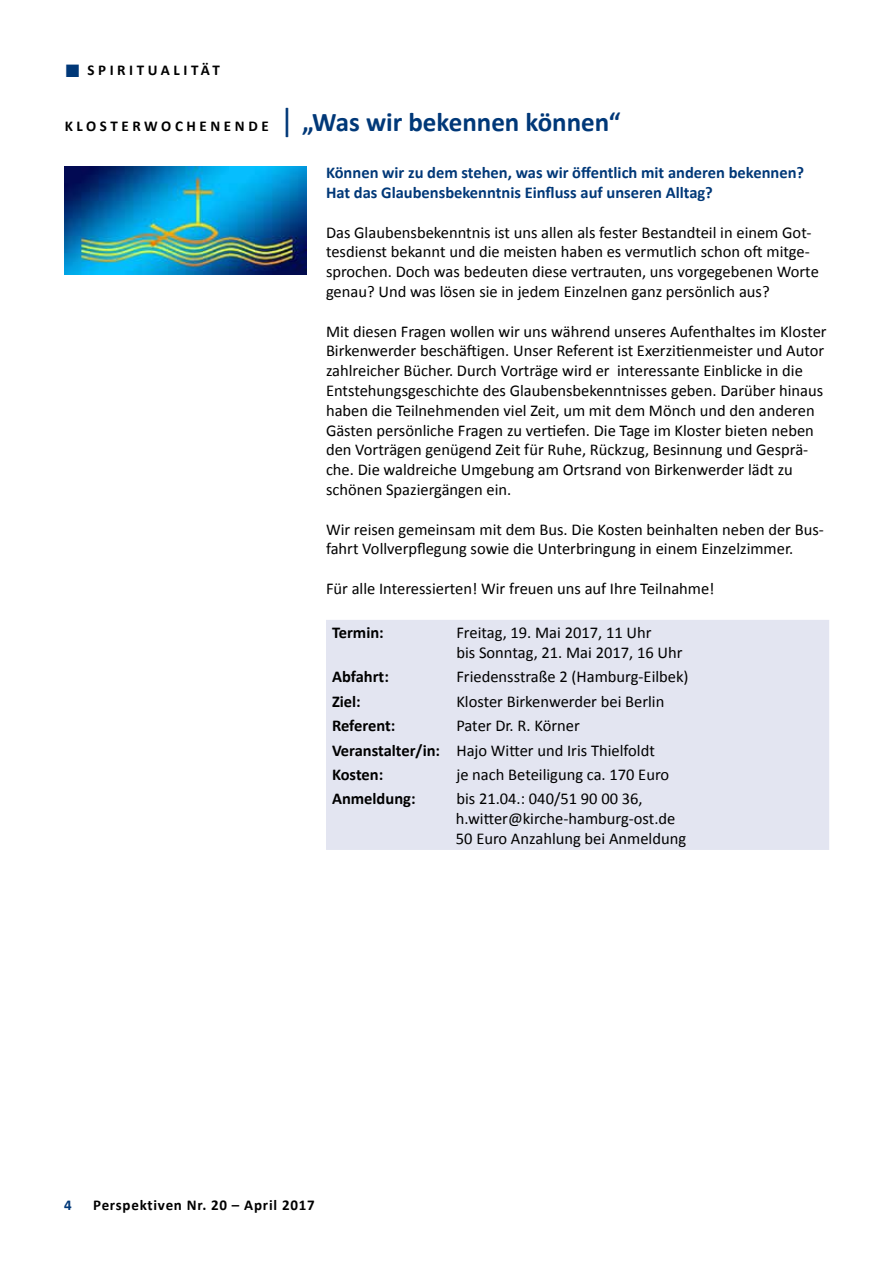
<style>
.page{position:relative;width:893px;height:1263px;background:#fff}
.page>*{position:absolute;margin:0;border:0;box-sizing:border-box;transform-origin:0 0}
.t1{font:700 27px "Calibri";color:#003878}
.t2{font:18px "Zapf Dingbats ITC";color:#003878}
.t3{font:16.5px/19.8px "Calibri";color:#000}
.t4{font:700 16.5px/19.8px "Calibri";color:#003878}
.t5{font:700 16.5px "Calibri";color:#000}
.t6{font:700 15px "Calibri";letter-spacing:.05em;color:#000}
.t7{font:700 15px "Calibri";letter-spacing:.24em;color:#000}
.t8{font:700 15px "Calibri";color:#003878}
.s1{font-size:15px;color:#000}
.s2{font-weight:400;font-size:33px}
.s3{font-weight:700}
</style>
<div class="page">
<img style="left:64px;top:167px;width:242px;height:108px">
<div style="left:326px;top:620px;width:503px;height:230px;background:#e3e5f1"></div>
<p class="t2" style="left:66px;top:63px;width:15px">■</p>
<p class="t7" style="left:87px;top:60px;width:134px">SPIRITUALITÄT</p>
<h1 class="t1" style="left:65px;top:105px;width:557px"><span class="s1">K L O S T E R W O C H E N E N D E</span> <span class="s2">|</span> „Was wir bekennen können“</h1>
<p class="t4" style="left:326px;top:163px;width:480px">Können wir zu dem stehen, was wir öffentlich mit anderen bekennen?<br>Hat das Glaubensbekenntnis Einfluss auf unseren Alltag?</p>
<p class="t3" style="left:326px;top:222px;width:494px">Das Glaubensbekenntnis ist uns allen als fester Bestandteil in einem Got&shy;tesdienst bekannt und die meisten haben es vermutlich schon oft mitge&shy;sprochen. Doch was bedeuten diese vertrauten, uns vorgegebenen Worte genau? Und was lösen sie in jedem Einzelnen ganz persönlich aus?</p>
<p class="t3" style="left:326px;top:321px;width:502px">Mit diesen Fragen wollen wir uns während unseres Aufenthaltes im Kloster Birkenwerder beschäftigen. Unser Referent ist Exerzitienmeister und Autor zahlreicher Bücher. Durch Vorträge wird er interessante Einblicke in die Entstehungsgeschichte des Glaubensbekenntnisses geben. Darüber hinaus haben die Teilnehmenden viel Zeit, um mit dem Mönch und den anderen Gästen persönliche Fragen zu vertiefen. Die Tage im Kloster bieten neben den Vorträgen genügend Zeit für Ruhe, Rückzug, Besinnung und Gesprä&shy;che. Die waldreiche Umgebung am Ortsrand von Birkenwerder lädt zu schönen Spaziergängen ein.</p>
<p class="t3" style="left:326px;top:519px;width:499px">Wir reisen gemeinsam mit dem Bus. Die Kosten beinhalten neben der Bus&shy;fahrt Vollverpflegung sowie die Unterbringung in einem Einzelzimmer.</p>
<p class="t3" style="left:326px;top:579px;width:390px">Für alle Interessierten! Wir freuen uns auf Ihre Teilnahme!</p>
<p class="t5" style="left:332px;top:622px;width:53px">Termin:</p>
<p class="t3" style="left:456px;top:623px;width:228px">Freitag, 19. Mai 2017, 11 Uhr<br>bis Sonntag, 21. Mai 2017, 16 Uhr</p>
<p class="t5" style="left:332px;top:666px;width:58px">Abfahrt:</p>
<p class="t3" style="left:456px;top:667px;width:234px">Friedensstraße 2 (Hamburg-Eilbek)</p>
<p class="t5" style="left:332px;top:691px;width:30px">Ziel:</p>
<p class="t3" style="left:456px;top:691px;width:209px">Kloster Birkenwerder bei Berlin</p>
<p class="t5" style="left:332px;top:715px;width:65px">Referent:</p>
<p class="t3" style="left:332px;top:714px;width:324px;line-height:24.3px;text-indent:124px">Pater Dr. R. Körner<br><span class="s3">Veranstalter/in:</span> Hajo Witter und Iris Thielfoldt<br><span class="s3">Kosten:</span></p>
<p class="t3" style="left:456px;top:765px;width:214px">je nach Beteiligung ca. 170 Euro</p>
<p class="t5" style="left:332px;top:788px;width:85px">Anmeldung:</p>
<p class="t3" style="left:456px;top:789px;width:232px">bis 21.04.: 040/51 90 00 36, h.witter@kirche-hamburg-ost.de<br>50 Euro Anzahlung bei Anmeldung</p>
<p class="t8" style="left:64px;top:1196px;width:9px">4</p>
<p class="t6" style="left:93px;top:1196px;width:223px">Perspektiven Nr. 20 – April 2017</p>
</div>
